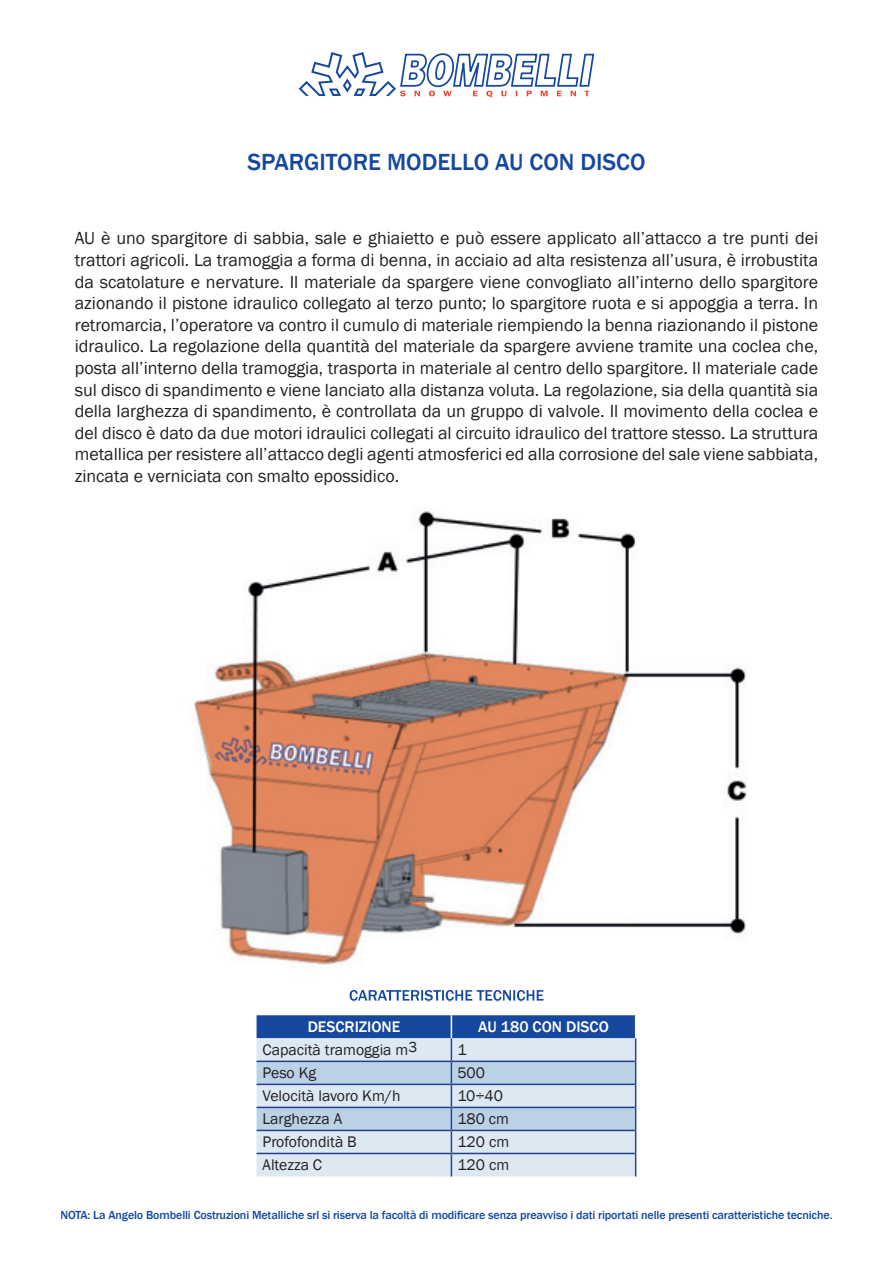
<style>
.page{position:relative;width:893px;height:1263px;background:#fff}
.page>*{position:absolute;margin:0;border:0;box-sizing:border-box;transform-origin:0 0}
.t1{font:500 24px "Franklin Gothic";color:#15489e}
.t2{font:18px/21.6px "Franklin Gothic";color:#231f20;text-align:justify}
.t3{font:15.75px "Franklin Gothic";color:#231f20}
.t4{font:500 15.75px "Franklin Gothic";color:#fff}
.t5{font:500 12px "Franklin Gothic";letter-spacing:-.01em;color:#15489e}
</style>
<div class="page">
<svg style="left:299px;top:52px;width:296px;height:45px"></svg>
<svg style="left:257px;top:1015px;width:379px;height:161px;background:#b2c7e0"></svg>
<hr style="left:257px;top:1060px;width:194px;height:2px;background:#253f8e">
<hr style="left:451px;top:1060px;width:184px;height:2px;background:#253f8e">
<hr style="left:257px;top:1083px;width:194px;height:2px;background:#253f8e">
<hr style="left:451px;top:1083px;width:184px;height:2px;background:#253f8e">
<hr style="left:257px;top:1107px;width:194px;height:1px;background:#253f8e">
<hr style="left:451px;top:1107px;width:184px;height:1px;background:#253f8e">
<hr style="left:257px;top:1130px;width:194px;height:1px;background:#253f8e">
<hr style="left:451px;top:1130px;width:184px;height:1px;background:#253f8e">
<hr style="left:257px;top:1153px;width:194px;height:1px;background:#253f8e">
<hr style="left:451px;top:1153px;width:184px;height:1px;background:#253f8e">
<img style="left:194px;top:510px;width:553px;height:491px">
<img style="left:350px;top:990px;width:193px;height:11px">
<h1 class="t1" style="left:247px;top:147px;width:400px">SPARGITORE MODELLO AU CON DISCO</h1>
<p class="t2" style="left:75px;top:228px;width:745px">AU è uno spargitore di sabbia, sale e ghiaietto e può essere applicato all’attacco a tre punti dei trattori agricoli. La tramoggia a forma di benna, in acciaio ad alta resistenza all’usura, è irrobustita da scatolature e nervature. Il materiale da spargere viene convogliato all’interno dello spargitore azionando il pistone idraulico collegato al terzo punto; lo spargitore ruota e si appoggia a terra. In retromarcia, l’operatore va contro il cumulo di materiale riempiendo la benna riazionando il pistone idraulico. La regolazione della quantità del materiale da spargere avviene tramite una coclea che, posta all’interno della tramoggia, trasporta in materiale al centro dello spargitore. Il materiale cade sul disco di spandimento e viene lanciato alla distanza voluta. La regolazione, sia della quantità sia della larghezza di spandimento, è controllata da un gruppo di valvole. Il movimento della coclea e del disco è dato da due motori idraulici collegati al circuito idraulico del trattore stesso. La struttura metallica per resistere all’attacco degli agenti atmosferici ed alla corrosione del sale viene sabbiata, zincata e verniciata con smalto epossidico.</p>
<p class="t4" style="left:308px;top:1017px;width:94px">DESCRIZIONE</p>
<p class="t4" style="left:478px;top:1017px;width:132px">AU 180 CON DISCO</p>
<p class="t3" style="left:263px;top:1040px;width:156px">Capacità tramoggia m<sup>3</sup></p>
<p class="t3" style="left:457px;top:1040px;width:11px">1</p>
<p class="t3" style="left:263px;top:1063px;width:55px">Peso Kg</p>
<p class="t3" style="left:457px;top:1063px;width:29px">500</p>
<p class="t3" style="left:263px;top:1086px;width:139px">Velocità lavoro Km/h</p>
<p class="t3" style="left:457px;top:1086px;width:47px">10÷40</p>
<p class="t3" style="left:263px;top:1109px;width:81px">Larghezza A</p>
<p class="t3" style="left:457px;top:1109px;width:53px">180 cm</p>
<p class="t3" style="left:263px;top:1132px;width:96px">Profofondità B</p>
<p class="t3" style="left:457px;top:1132px;width:53px">120 cm</p>
<p class="t3" style="left:263px;top:1155px;width:61px">Altezza C</p>
<p class="t3" style="left:457px;top:1155px;width:53px">120 cm</p>
<p class="t5" style="left:60px;top:1208px;width:774px">NOTA: La Angelo Bombelli Costruzioni Metalliche srl si riserva la facoltà di modificare senza preavviso i dati riportati nelle presenti caratteristiche tecniche.</p>
</div>
